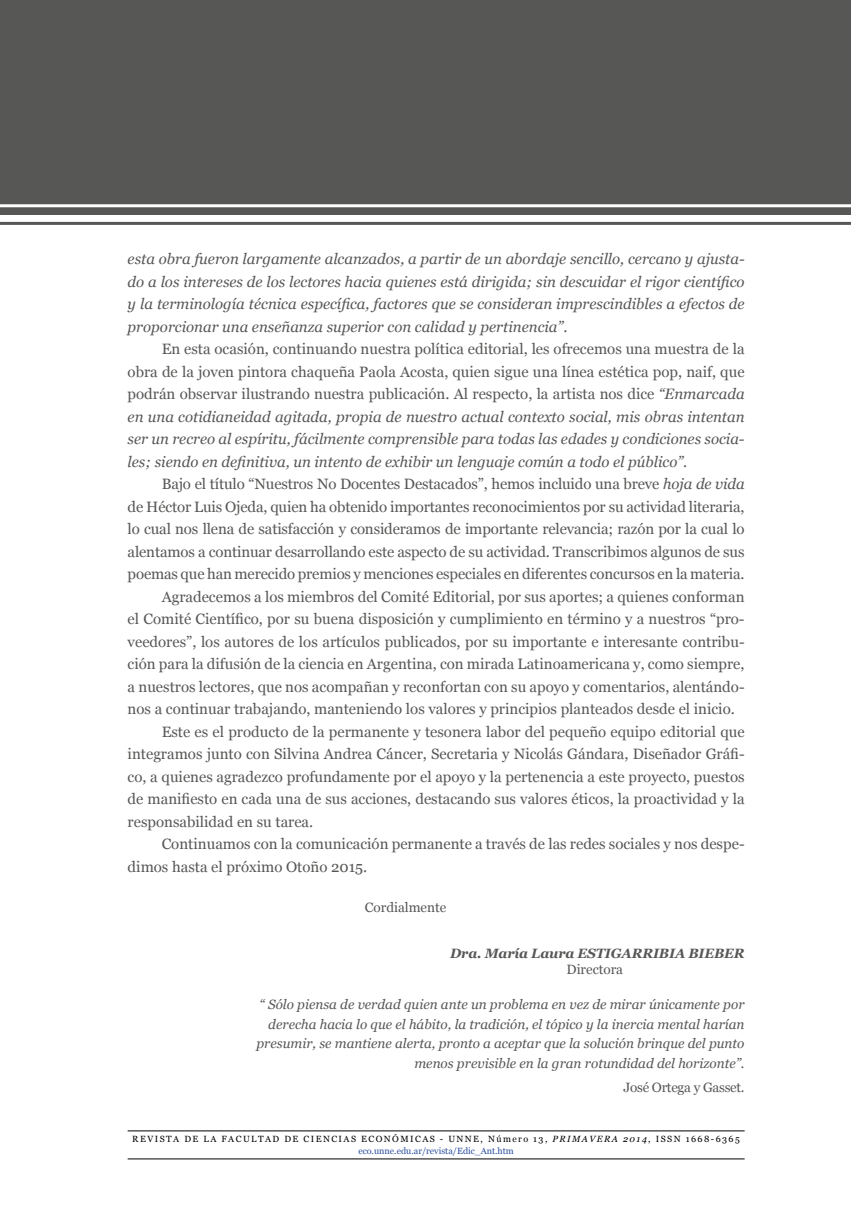
<style>
.page{position:relative;width:851px;height:1212px;background:#fff}
.page>*{position:absolute;margin:0;border:0;box-sizing:border-box;transform-origin:0 0}
.t1{font:15px "Georgia";color:#575756}
.t2{font:italic 15px/22.5px "Georgia";color:#575756;text-align:justify}
.t3{font:italic 13.5px/19.5px "Georgia";color:#575756;text-align:right}
.t4{font:italic 700 13.5px "Georgia";letter-spacing:-.01em;color:#575756}
.t5{font:13.5px "Georgia";color:#575756}
.t6{font:13.5px "Georgia";letter-spacing:-.02em;color:#575756}
.t7{font:9px/12px "Georgia";letter-spacing:.16em;color:#000;text-align:center}
.s1{font-style:normal}
.s2{font-style:italic}
.s3{color:#294d9d}
</style>
<div class="page">
<hr style="left:128px;top:1158px;width:616px;height:1px;background:#000">
<hr style="left:128px;top:1130px;width:616px;height:1px;background:#000">
<div style="left:0;top:0;width:850px;height:214px;background:#575756"></div>
<hr style="left:0;top:204px;width:850px;height:3px;background:#fff">
<hr style="left:0;top:222px;width:850px;height:3px;background:#575756">
<p class="t2" style="left:128px;top:248px;width:618px">esta obra fueron largamente alcanzados, a partir de un abordaje sencillo, cercano y ajusta&shy;do a los intereses de los lectores hacia quienes está dirigida; sin descuidar el rigor científico y la terminología técnica específica, factores que se consideran imprescindibles a efectos de proporcionar una enseñanza superior con calidad y pertinencia”<span class="s1">.</span></p>
<p class="t2" style="left:128px;top:338px;width:618px;text-indent:34px"><span class="s1">En esta ocasión, continuando nuestra política editorial, les ofrecemos una muestra de la obra de la joven pintora chaqueña Paola Acosta, quien sigue una línea estética pop, naif, que podrán observar ilustrando nuestra publicación. Al respecto, la artista nos dice</span> “Enmarcada en una cotidianeidad agitada, propia de nuestro actual contexto social, mis obras intentan ser un recreo al espíritu, fácilmente comprensible para todas las edades y condiciones socia&shy;les; siendo en definitiva, un intento de exhibir un lenguaje común a todo el público”<span class="s1">.</span></p>
<p class="t1" style="left:162px;top:475px;width:584px">Bajo el título “Nuestros No Docentes Destacados”, hemos incluido una breve <span class="s2">hoja de vida</span></p>
<p class="t1" style="left:128px;top:498px;width:618px">de Héctor Luis Ojeda, quien ha obtenido importantes reconocimientos por su actividad literaria,</p>
<p class="t1" style="left:128px;top:520px;width:618px">lo cual nos llena de satisfacción y consideramos de importante relevancia; razón por la cual lo</p>
<p class="t1" style="left:128px;top:543px;width:618px">alentamos a continuar desarrollando este aspecto de su actividad. Transcribimos algunos de sus</p>
<p class="t1" style="left:128px;top:565px;width:618px">poemas que han merecido premios y menciones especiales en diferentes concursos en la materia.</p>
<p class="t1" style="left:162px;top:588px;width:584px">Agradecemos a los miembros del Comité Editorial, por sus aportes; a quienes conforman</p>
<p class="t1" style="left:128px;top:610px;width:618px">el Comité Científico, por su buena disposición y cumplimiento en término y a nuestros “pro-</p>
<p class="t1" style="left:128px;top:633px;width:618px">veedores”, los autores de los artículos publicados, por su importante e interesante contribu-</p>
<p class="t1" style="left:128px;top:655px;width:618px">ción para la difusión de la ciencia en Argentina, con mirada Latinoamericana y, como siempre,</p>
<p class="t1" style="left:128px;top:678px;width:618px">a nuestros lectores, que nos acompañan y reconfortan con su apoyo y comentarios, alentándo-</p>
<p class="t1" style="left:128px;top:700px;width:608px">nos a continuar trabajando, manteniendo los valores y principios planteados desde el inicio.</p>
<p class="t1" style="left:162px;top:723px;width:584px">Este es el producto de la permanente y tesonera labor del pequeño equipo editorial que</p>
<p class="t1" style="left:128px;top:745px;width:618px">integramos junto con Silvina Andrea Cáncer, Secretaria y Nicolás Gándara, Diseñador Gráfi-</p>
<p class="t1" style="left:128px;top:768px;width:618px">co, a quienes agradezco profundamente por el apoyo y la pertenencia a este proyecto, puestos</p>
<p class="t1" style="left:128px;top:790px;width:618px">de manifiesto en cada una de sus acciones, destacando sus valores éticos, la proactividad y la</p>
<p class="t1" style="left:128px;top:813px;width:187px">responsabilidad en su tarea.</p>
<p class="t1" style="left:162px;top:835px;width:584px">Continuamos con la comunicación permanente a través de las redes sociales y nos despe-</p>
<p class="t1" style="left:128px;top:858px;width:241px">dimos hasta el próximo Otoño 2015.</p>
<p class="t5" style="left:365px;top:899px;width:83px">Cordialmente</p>
<p class="t4" style="left:450px;top:944px;width:296px">Dra. María Laura ESTIGARRIBIA BIEBER</p>
<p class="t5" style="left:566px;top:961px;width:58px">Directora</p>
<p class="t3" style="left:256px;top:995px;width:489px">“ Sólo piensa de verdad quien ante un problema en vez de mirar únicamente por derecha hacia lo que el hábito, la tradición, el tópico y la inercia mental harían presumir, se mantiene alerta, pronto a aceptar que la solución brinque del punto menos previsible en la gran rotundidad del horizonte”.</p>
<p class="t6" style="left:623px;top:1079px;width:123px">José Ortega y Gasset.</p>
<p class="t7" style="left:132px;top:1133px;width:609px">REVISTA DE LA FACULTAD DE CIENCIAS ECONÓMICAS - UNNE, Número 13, <span class="s2">PRIMAVERA 2014</span>, ISSN 1668-6365 <span class="s3">eco.unne.edu.ar/revista/Edic_Ant.htm</span></p>
</div>
